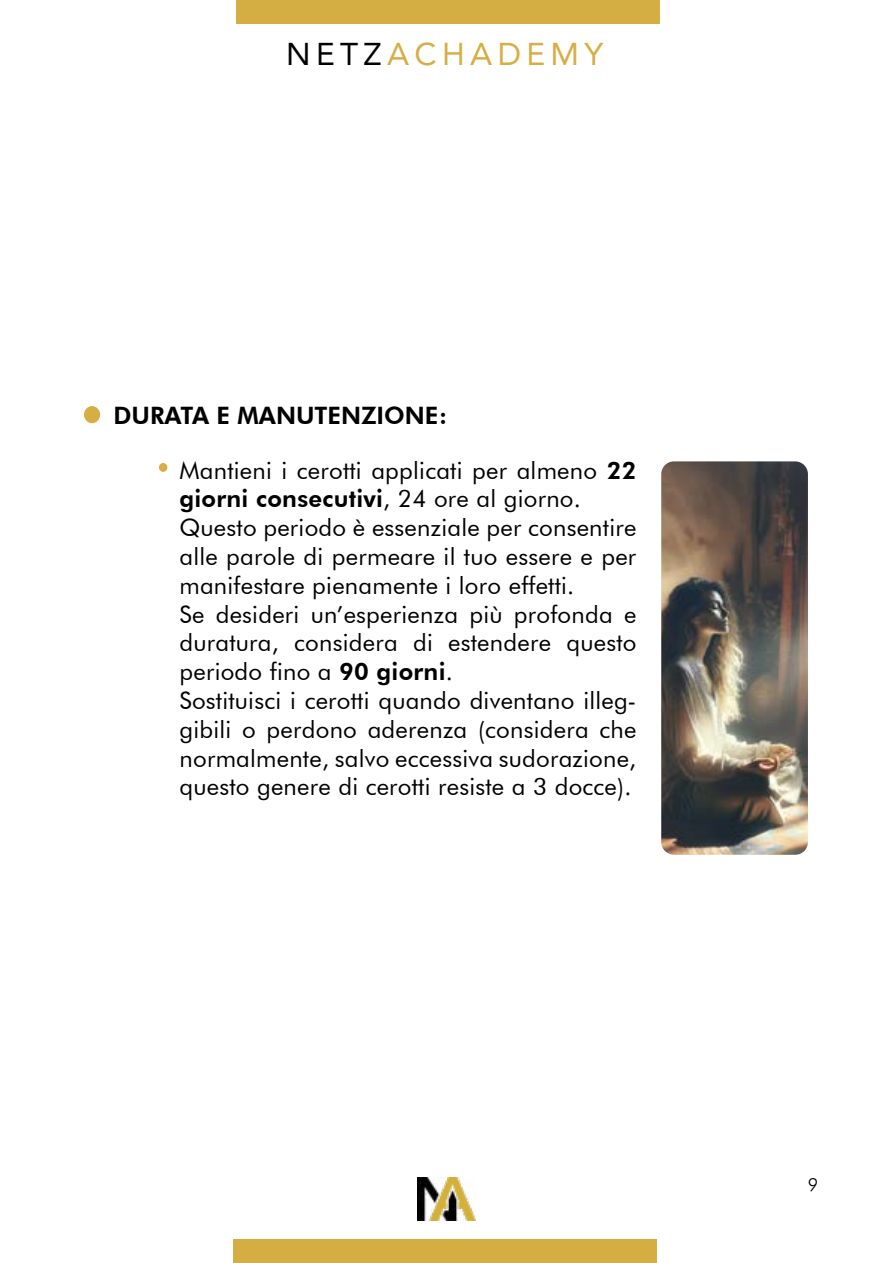
<style>
.page{position:relative;width:893px;height:1263px;background:#fff}
.page>*{position:absolute;margin:0;border:0;box-sizing:border-box;transform-origin:0 0}
.t1{font:31.5px "Avenir";letter-spacing:.17em;color:#d6ae44}
.t2{font:24px/28.8px "Futura BT";letter-spacing:.01em;color:#000}
.t3{font:800 24px "Futura BT";color:#000}
.t4{font:300 18px "Futura BT";color:#000}
.s1{color:#000}
.s2{font-weight:800}
</style>
<div class="page">
<img style="left:418px;top:1177px;width:57px;height:43px">
<div style="left:236px;top:0;width:424px;height:23px;background:#d5ae43"></div>
<div style="left:233px;top:1239px;width:424px;height:24px;background:#d5ae43"></div>
<img style="left:661px;top:461px;width:147px;height:394px">
<div style="left:84px;top:406px;width:16px;height:17px;background:#d6ae44;border-radius:50%"></div>
<div style="left:159px;top:463px;width:8px;height:9px;background:#d6ae44;border-radius:50%"></div>
<h1 class="t1" style="left:286px;top:29px;width:318px"><span class="s1">NETZ</span>ACHADEMY</h1>
<p class="t3" style="left:113px;top:401px;width:335px">DURATA E MANUTENZIONE:</p>
<p class="t2" style="left:179px;top:455px;width:458px">Mantieni i cerotti applicati per almeno <span class="s2">22 giorni consecutivi</span>, 24 ore al giorno.<br>Questo periodo è essenziale per consentire alle parole di permeare il tuo essere e per manifestare pienamente i loro effetti.<br>Se desideri un’esperienza più profonda e duratura, considera di estendere questo periodo fino a <span class="s2">90 giorni</span>.<br>Sostituisci i cerotti quando diventano illeg&shy;gibili o perdono aderenza (considera che normalmente, salvo eccessiva sudorazione, questo genere di cerotti resiste a 3 docce).</p>
<p class="t4" style="left:808px;top:1174px;width:12px">9</p>
</div>
